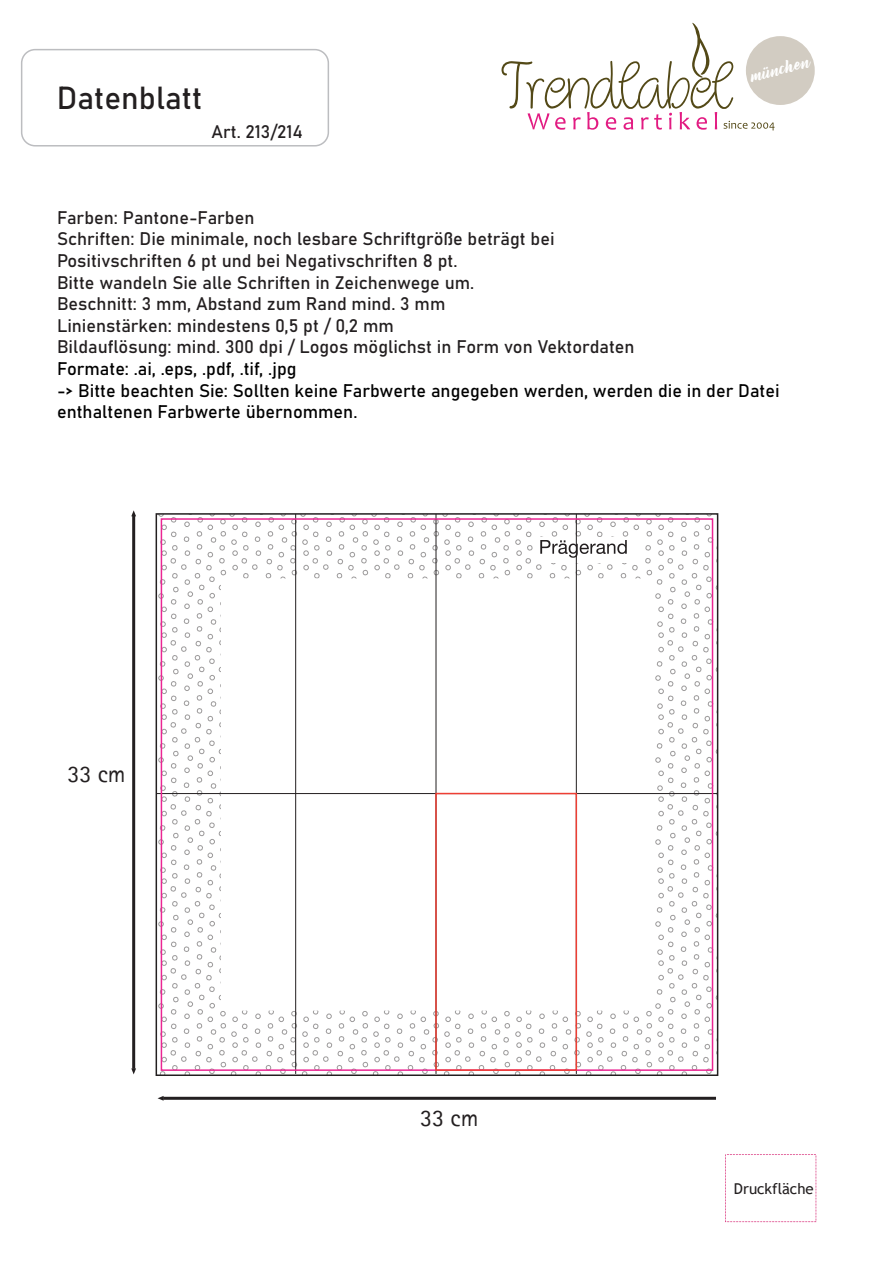
<style>
.page{position:relative;width:893px;height:1263px;background:#fff}
.page>*{position:absolute;margin:0;border:0;box-sizing:border-box;transform-origin:0 0}
.t1{font:31.5px "Bahnschrift";color:#231f20}
.t2{font:24px "AT Rotis Sans Serif";color:#231f20}
.t3{font:18px/21.6px "Bahnschrift";color:#231f20}
.t4{font:18px/21.6px "Bahnschrift";color:#000}
.t5{font:15.75px "Bernadette";color:#fff}
.t6{font:15px "Trebuchet MS";color:#231f20}
</style>
<div class="page">
<div style="left:21px;top:49px;width:308px;height:98px;border:2px solid #bcbdc0;border-radius:14px"></div>
<svg style="left:501px;top:23px;width:274px;height:107px"></svg>
<div style="left:746px;top:36px;width:69px;height:69px;background:#d2ccc2;border-radius:50%"></div>
<svg style="left:725px;top:1154px;width:91px;height:68px"></svg>
<svg style="left:158px;top:1096px;width:6px;height:5px"></svg>
<hr style="left:163px;top:1097px;width:553px;height:3px;background:#231f20">
<svg style="left:131px;top:1068px;width:5px;height:6px"></svg>
<svg style="left:131px;top:510px;width:5px;height:6px"></svg>
<hr style="left:132px;top:516px;width:3px;height:553px;background:#231f20">
<svg style="left:159px;top:516px;width:556px;height:557px"></svg>
<div style="left:535px;top:537px;width:109px;height:25px;background:#fff"></div>
<hr style="left:156px;top:793px;width:562px;height:1px;background:#231f20">
<hr style="left:436px;top:514px;width:1px;height:560px;background:#231f20">
<hr style="left:295px;top:514px;width:1px;height:560px;background:#231f20">
<hr style="left:576px;top:514px;width:1px;height:560px;background:#231f20">
<div style="left:161px;top:518px;width:552px;height:553px;border:2px solid #eb2693"></div>
<div style="left:156px;top:513px;width:562px;height:563px;border:2px solid #231f20"></div>
<svg style="left:540px;top:540px;width:87px;height:18px"></svg>
<div style="left:435px;top:793px;width:142px;height:278px;border:2px solid #ee3f34"></div>
<h1 class="t1" style="left:57px;top:74px;width:147px">Datenblatt</h1>
<p class="t3" style="left:211px;top:120px;width:93px">Art. 213/214</p>
<p class="t5" style="left:748px;top:64px;width:62px;rotate:-15deg">münchen</p>
<p class="t3" style="left:57px;top:205px;width:579px">Farben: Pantone-Farben<br>Schriften: Die minimale, noch lesbare Schriftgröße beträgt bei Positivschriften 6 pt und bei Negativschriften 8 pt.<br>Bitte wandeln Sie alle Schriften in Zeichenwege um.<br>Beschnitt: 3 mm, Abstand zum Rand mind. 3 mm<br>Linienstärken: mindestens 0,5 pt / 0,2 mm<br>Bildauflösung: mind. 300 dpi / Logos möglichst in Form von Vektordaten</p>
<p class="t4" style="left:57px;top:357px;width:724px">Formate: .ai, .eps, .pdf, .tif, .jpg<br>-&gt; Bitte beachten Sie: Sollten keine Farbwerte angegeben werden, werden die in der Datei enthaltenen Farbwerte übernommen.</p>
<h2 class="t2" style="left:67px;top:760px;width:60px">33 cm</h2>
<h2 class="t2" style="left:420px;top:1104px;width:60px">33 cm</h2>
<p class="t6" style="left:734px;top:1179px;width:81px">Druckfläche</p>
</div>
